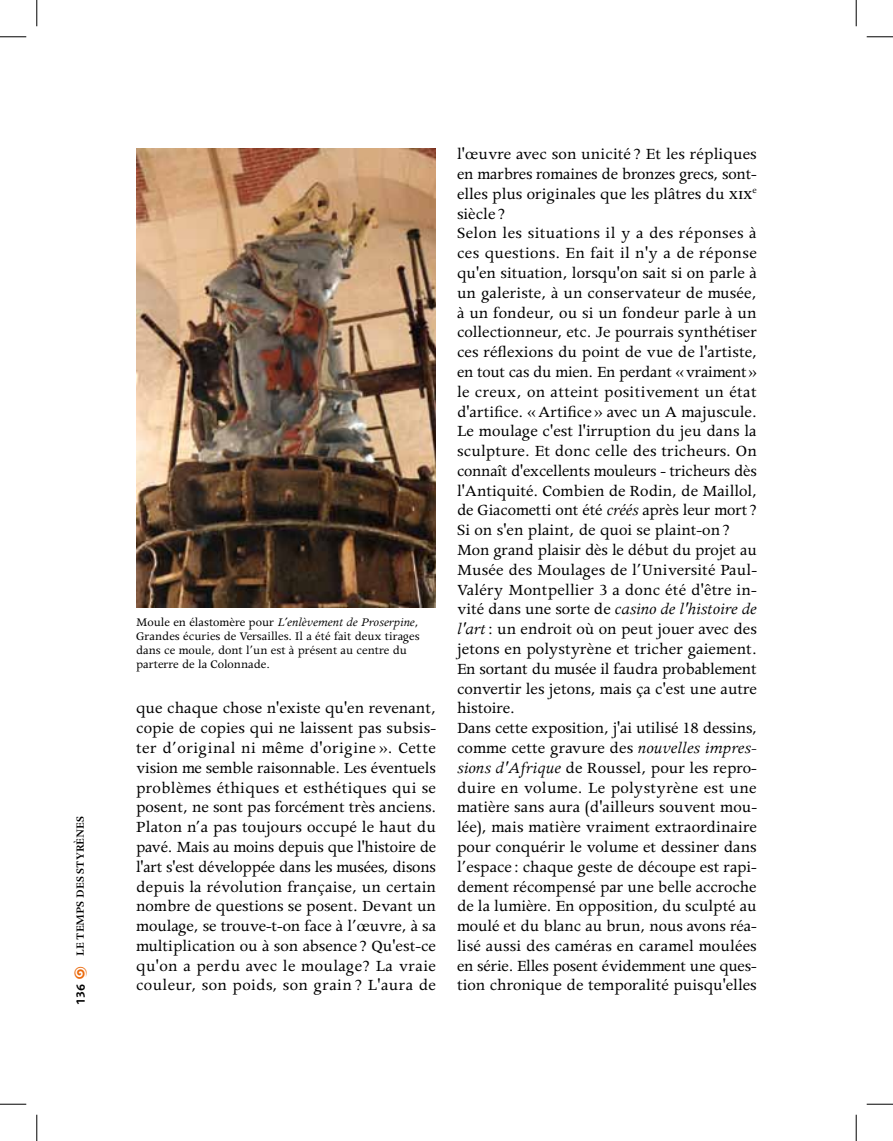
<style>
.page{position:relative;width:893px;height:1141px;background:#fff}
.page>*{position:absolute;margin:0;border:0;box-sizing:border-box;transform-origin:0 0}
.t1{font:17.5px/19.8px "Apollo";color:#000;text-align:justify}
.t2{font:13.12px/14px "Apollo";color:#000}
.t3{font:600 12.42px "Apollo";color:#000}
.t4{font:12.25px "D Foundry Sans";color:#000}
.t5{font:12.25px "Altemus Checks Two";color:#eb690b}
.s1{font-style:italic}
.s2{font-family:"Apollo MT SC"}
</style>
<div class="page">
<img style="left:136px;top:148px;width:299px;height:459px">
<svg style="left:0;top:36px;width:26px;height:1px"></svg>
<svg style="left:866px;top:36px;width:26px;height:1px"></svg>
<svg style="left:0;top:1103px;width:26px;height:1px"></svg>
<svg style="left:866px;top:1103px;width:26px;height:1px"></svg>
<svg style="left:36px;top:0;width:1px;height:26px"></svg>
<svg style="left:36px;top:1114px;width:1px;height:26px"></svg>
<svg style="left:855px;top:0;width:1px;height:26px"></svg>
<svg style="left:855px;top:1114px;width:1px;height:26px"></svg>
<p class="t3" style="left:73px;top:955px;width:141px;rotate:-90deg">LE TEMPS DES STYRèNES</p>
<p class="t5" style="left:73px;top:978px;width:14px;rotate:-90deg">/</p>
<p class="t4" style="left:74px;top:1004px;width:23px;rotate:-90deg">136</p>
<p class="t2" style="left:136px;top:615px;width:285px">Moule en élastomère pour <span class="s1">L’enlèvement de Proserpine</span>, Grandes écuries de Versailles. Il a été fait deux tirages dans ce moule, dont l’un est à présent au centre du parterre de la Colonnade.</p>
<p class="t1" style="left:136px;top:698px;width:301px">que chaque chose n'existe qu'en revenant, copie de copies qui ne laissent pas subsis&shy;ter d’original ni même d'origine ». Cette vision me semble raisonnable. Les éventuels problèmes éthiques et esthétiques qui se posent, ne sont pas forcément très anciens.<br>Platon n’a pas toujours occupé le haut du pavé. Mais au moins depuis que l'histoire de l'art s'est développée dans les musées, disons depuis la révolution française, un certain nombre de questions se posent. Devant un moulage, se trouve-t-on face à l’œuvre, à sa multiplication ou à son absence ? Qu'est-ce qu'on a perdu avec le moulage? La vraie couleur, son poids, son grain ? L'aura de</p>
<p class="t1" style="left:457px;top:145px;width:301px;text-align:left">l'œuvre avec son unicité ? Et les répliques en marbres romaines de bronzes grecs, sont&shy;elles plus originales que les plâtres du <span class="s2">xix</span><sup>e </sup>siècle ?<br>Selon les situations il y a des réponses à ces questions. En fait il n'y a de réponse qu'en situation, lorsqu'on sait si on parle à un galeriste, à un conservateur de musée, à un fondeur, ou si un fondeur parle à un collectionneur, etc. Je pourrais synthétiser ces réflexions du point de vue de l'artiste, en tout cas du mien. En perdant «vraiment» le creux, on atteint positivement un état d'artifice. « Artifice » avec un A majuscule.<br>Le moulage c'est l'irruption du jeu dans la sculpture. Et donc celle des tricheurs. On connaît d'excellents mouleurs - tricheurs dès l'Antiquité. Combien de Rodin, de Maillol, de Giacometti ont été <span class="s1">créés</span> après leur mort ?<br>Si on s'en plaint, de quoi se plaint-on?<br>Mon grand plaisir dès le début du projet au Musée des Moulages de l’Université Paul-Valéry Montpellier 3 a donc été d'être in&shy;vité dans une sorte de <span class="s1">casino de l'histoire de l'art</span>: un endroit où on peut jouer avec des jetons en polystyrène et tricher gaiement.<br>En sortant du musée il faudra probablement convertir les jetons, mais ça c'est une autre histoire.<br>Dans cette exposition, j'ai utilisé 18 dessins, comme cette gravure des <span class="s1">nouvelles impres&shy;sions d'Afrique</span> de Roussel, pour les repro&shy;duire en volume. Le polystyrène est une matière sans aura (d'ailleurs souvent mou&shy;lée), mais matière vraiment extraordinaire pour conquérir le volume et dessiner dans l’espace : chaque geste de découpe est rapi&shy;dement récompensé par une belle accroche de la lumière. En opposition, du sculpté au moulé et du blanc au brun, nous avons réa&shy;lisé aussi des caméras en caramel moulées en série. Elles posent évidemment une ques&shy;tion chronique de temporalité puisqu'elles</p>
</div>
